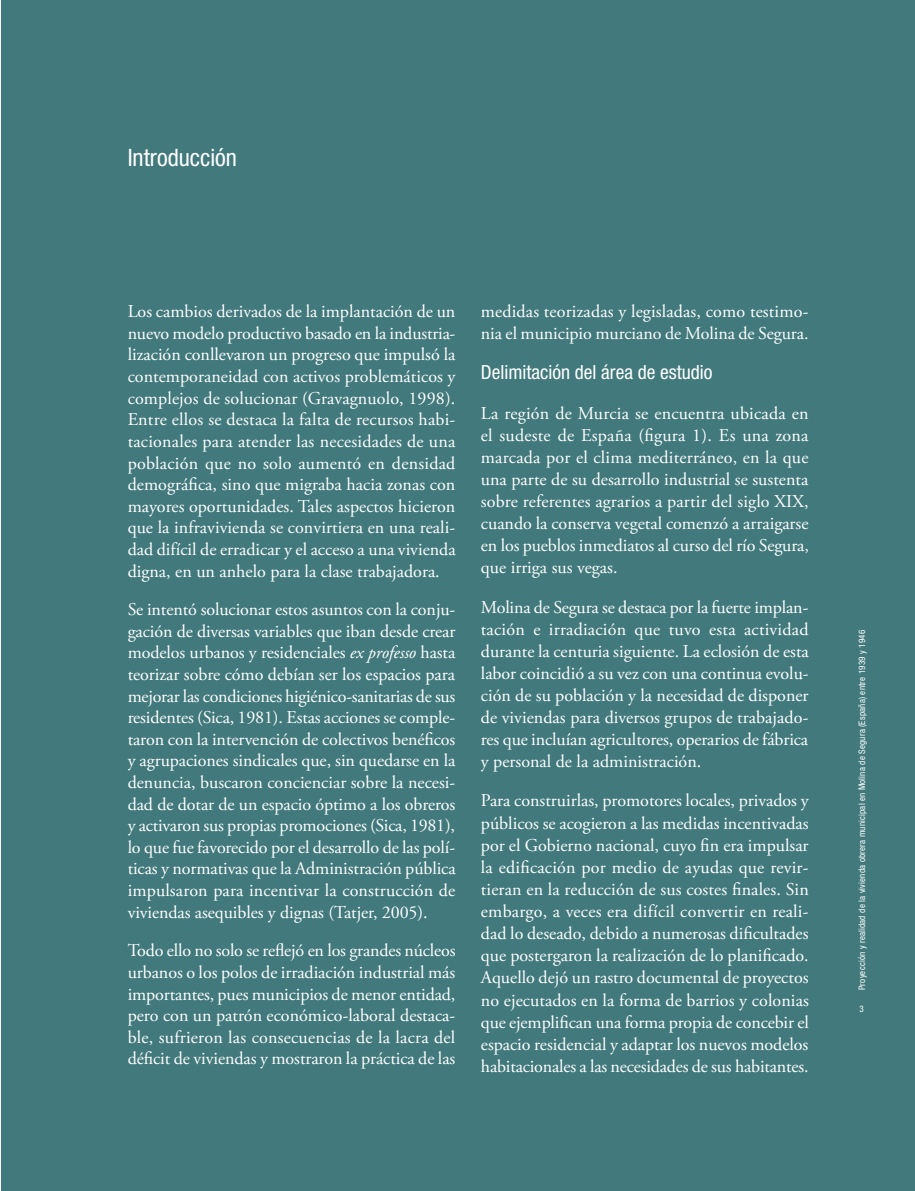
<style>
.page{position:relative;width:915px;height:1191px;background:#fff}
.page>*{position:absolute;margin:0;border:0;box-sizing:border-box;transform-origin:0 0}
.Título1{font:condensed 24px "Helvetica Neue LT Std";color:#fff}
.Título2{font:condensed 19.5px "Helvetica Neue LT Std";color:#fff}
.Cuerpo_texto_2{font:18px/21.6px "Adobe Garamond Pro";letter-spacing:-.005em;color:#fff;text-align:justify}
.t1{font:condensed 9px "Helvetica Neue LT Std";letter-spacing:.02em;color:#fff}
.s1{font-style:italic}
</style>
<div class="page">
<div style="left:1px;top:0;width:913px;height:1191px;background:#42797c"></div>
<p class="Título1" style="left:128px;top:144px;width:111px">Introducción</p>
<p class="Cuerpo_texto_2" style="left:128px;top:301px;width:329px">Los cambios derivados de la implantación de un nuevo modelo productivo basado en la industria&shy;lización conllevaron un progreso que impulsó la contemporaneidad con activos problemáticos y complejos de solucionar (Gravagnuolo, 1998).<br>Entre ellos se destaca la falta de recursos habi&shy;tacionales para atender las necesidades de una población que no solo aumentó en densidad demográfica, sino que migraba hacia zonas con mayores oportunidades. Tales aspectos hicieron que la infravivienda se convirtiera en una reali&shy;dad difícil de erradicar y el acceso a una vivienda digna, en un anhelo para la clase trabajadora.</p>
<p class="Cuerpo_texto_2" style="left:128px;top:599px;width:329px">Se intentó solucionar estos asuntos con la conju&shy;gación de diversas variables que iban desde crear modelos urbanos y residenciales <span class="s1">ex professo</span> hasta teorizar sobre cómo debían ser los espacios para mejorar las condiciones higiénico-sanitarias de sus residentes (Sica, 1981). Estas acciones se comple&shy;taron con la intervención de colectivos benéficos y agrupaciones sindicales que, sin quedarse en la denuncia, buscaron concienciar sobre la necesi&shy;dad de dotar de un espacio óptimo a los obreros y activaron sus propias promociones (Sica, 1981), lo que fue favorecido por el desarrollo de las polí&shy;ticas y normativas que la Administración pública impulsaron para incentivar la construcción de viviendas asequibles y dignas (Tatjer, 2005).</p>
<p class="Cuerpo_texto_2" style="left:128px;top:940px;width:329px">Todo ello no solo se reflejó en los grandes núcleos urbanos o los polos de irradiación industrial más importantes, pues municipios de menor entidad, pero con un patrón económico-laboral destaca&shy;ble, sufrieron las consecuencias de la lacra del déficit de viviendas y mostraron la práctica de las</p>
<p class="Cuerpo_texto_2" style="left:480px;top:301px;width:329px;line-height:22px">medidas teorizadas y legisladas, como testimo&shy;nia el municipio murciano de Molina de Segura.</p>
<p class="Título2" style="left:480px;top:361px;width:233px">Delimitación del área de estudio</p>
<p class="Cuerpo_texto_2" style="left:480px;top:402px;width:329px;line-height:22px">La región de Murcia se encuentra ubicada en el sudeste de España (figura 1). Es una zona marcada por el clima mediterráneo, en la que una parte de su desarrollo industrial se sustenta sobre referentes agrarios a partir del siglo XIX, cuando la conserva vegetal comenzó a arraigarse en los pueblos inmediatos al curso del río Segura, que irriga sus vegas.</p>
<p class="Cuerpo_texto_2" style="left:480px;top:596px;width:329px;line-height:22px">Molina de Segura se destaca por la fuerte implan&shy;tación e irradiación que tuvo esta actividad durante la centuria siguiente. La eclosión de esta labor coincidió a su vez con una continua evolu&shy;ción de su población y la necesidad de disponer de viviendas para diversos grupos de trabajado&shy;res que incluían agricultores, operarios de fábrica y personal de la administración.</p>
<p class="Cuerpo_texto_2" style="left:480px;top:790px;width:329px;line-height:22px">Para construirlas, promotores locales, privados y públicos se acogieron a las medidas incentivadas por el Gobierno nacional, cuyo fin era impulsar la edificación por medio de ayudas que revir&shy;tieran en la reducción de sus costes finales. Sin embargo, a veces era difícil convertir en reali&shy;dad lo deseado, debido a numerosas dificultades que postergaron la realización de lo planificado.<br>Aquello dejó un rastro documental de proyectos no ejecutados en la forma de barrios y colonias que ejemplifican una forma propia de concebir el espacio residencial y adaptar los nuevos modelos habitacionales a las necesidades de sus habitantes.</p>
<p class="t1" style="left:856px;top:990px;width:362px;rotate:-90deg">Proyección y realidad de la vivienda obrera municipal en Molina de Segura (España) entre 1939 y 1946</p>
<p class="t1" style="left:859px;top:1004px;width:6px">3</p>
</div>
